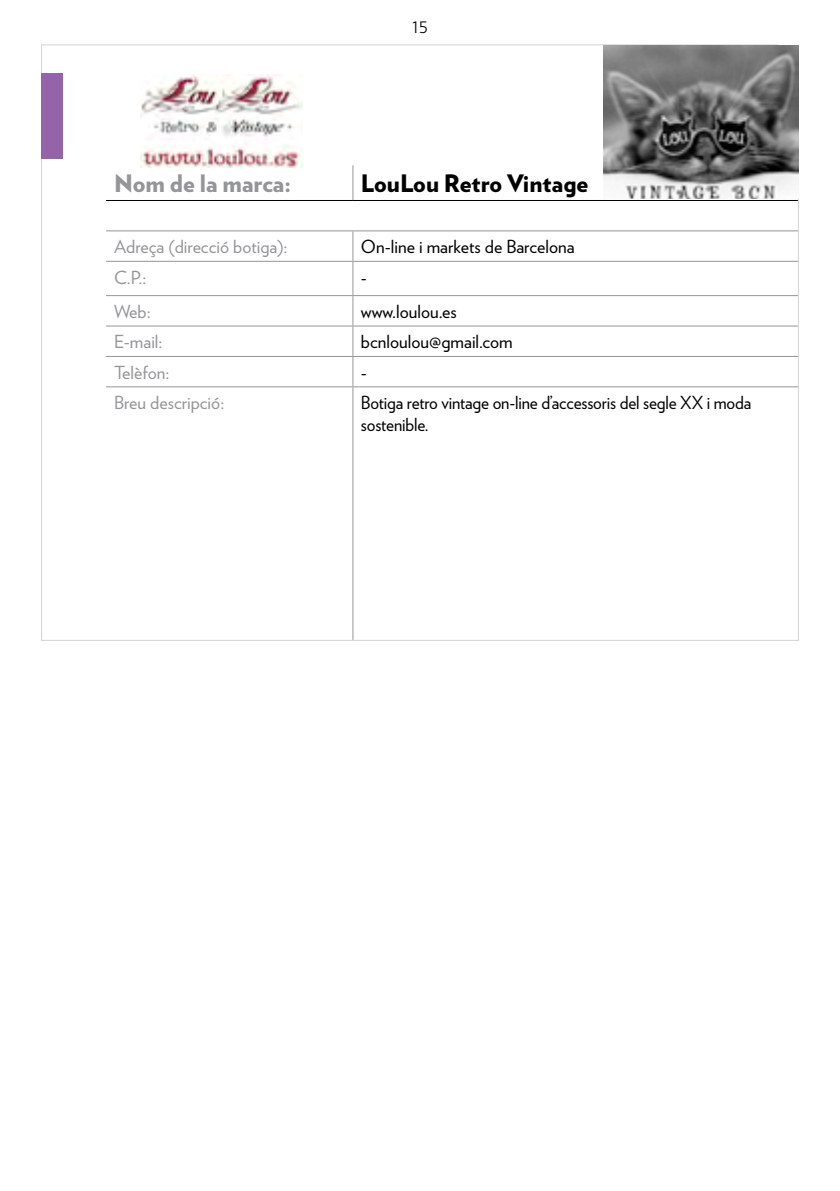
<style>
.page{position:relative;width:840px;height:1191px;background:#fff}
.page>*{position:absolute;margin:0;border:0;box-sizing:border-box;transform-origin:0 0}
.t1{font:900 24px "Verlag";color:#000}
.t2{font:900 24px "Verlag";color:#939598}
.t3{font:300 20px "Verlag";color:#000}
.t4{font:18px/21.6px "Verlag";letter-spacing:-.01em;color:#000;scale:.96 1}
.t5{font:18px "Verlag";color:#939598}
.t6{font:18px "Verlag";letter-spacing:-.01em;color:#000}
</style>
<div class="page">
<svg style="left:41px;top:44px;width:757px;height:597px"></svg>
<div style="left:41px;top:73px;width:21px;height:85px;background:#9563aa"></div>
<img style="left:602px;top:45px;width:196px;height:154px">
<img style="left:141px;top:75px;width:162px;height:92px">
<p class="t3" style="left:412px;top:11px;width:17px">15</p>
<h1 class="t2" style="left:114px;top:164px;width:178px">Nom de la marca:</h1>
<h1 class="t1" style="left:361px;top:164px;width:229px">LouLou Retro Vintage</h1>
<p class="t5" style="left:114px;top:233px;width:175px">Adreça (direcció botiga):</p>
<p class="t6" style="left:361px;top:233px;width:215px">On-line i markets de Barcelona</p>
<p class="t5" style="left:114px;top:264px;width:34px">C.P.:</p>
<p class="t6" style="left:361px;top:264px;width:8px">-</p>
<p class="t5" style="left:114px;top:298px;width:38px">Web:</p>
<p class="t6" style="left:361px;top:298px;width:97px">www.loulou.es</p>
<p class="t5" style="left:114px;top:328px;width:50px">E-mail:</p>
<p class="t6" style="left:361px;top:328px;width:153px">bcnloulou@gmail.com</p>
<p class="t5" style="left:114px;top:359px;width:57px">Telèfon:</p>
<p class="t6" style="left:361px;top:359px;width:8px">-</p>
<p class="t5" style="left:114px;top:389px;width:112px">Breu descripció:</p>
<p class="t4" style="left:361px;top:391px;width:408px">Botiga retro vintage on-line d’accessoris del segle XX i moda sostenible.</p>
</div>
